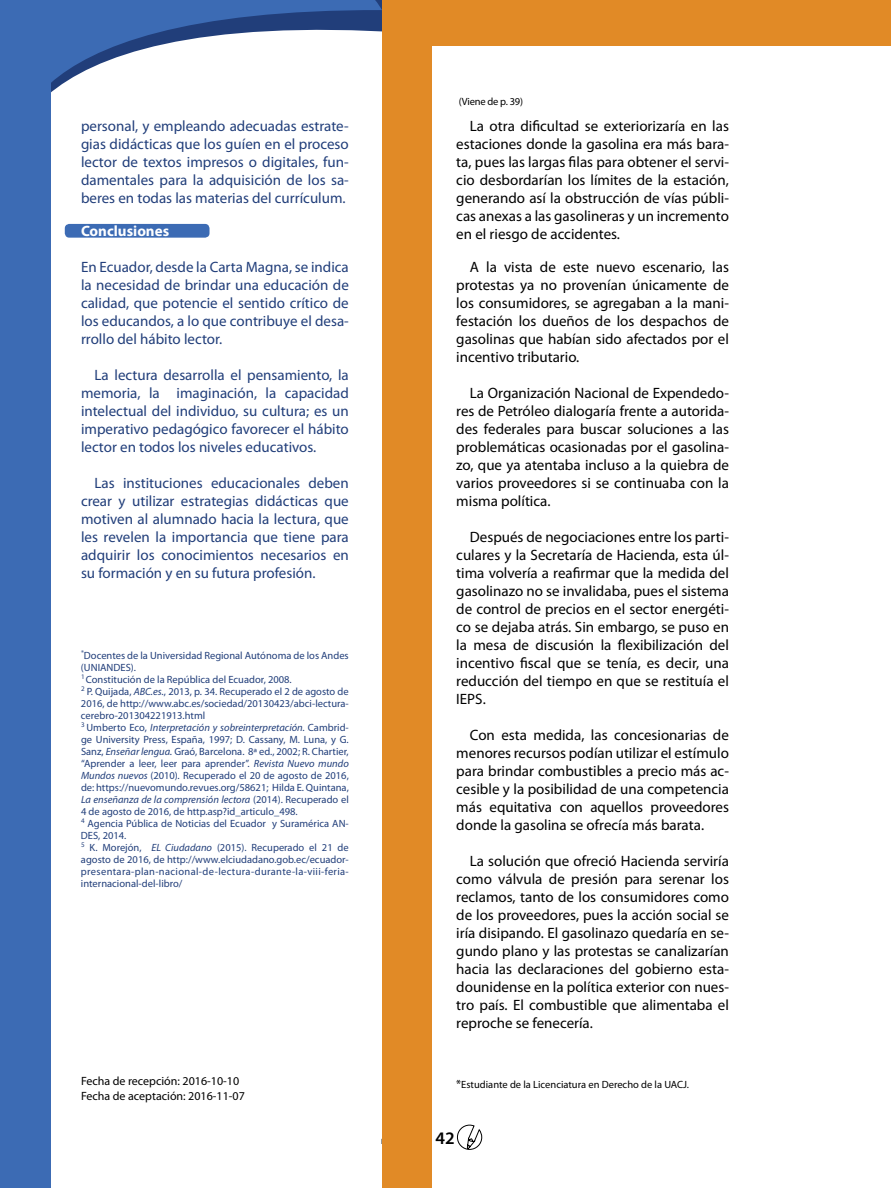
<style>
.page{position:relative;width:891px;height:1188px;background:#fff}
.page>*{position:absolute;margin:0;border:0;box-sizing:border-box;transform-origin:0 0}
.t1{font:600 17.7px "Myriad Pro";color:#000}
.t2{font:15px/18px "Myriad Pro";color:#000;text-align:justify}
.t3{font:15px/18px "Myriad Pro";color:#213e7a;text-align:justify}
.t4{font:700 15px "Myriad Pro";color:#fff}
.t5{font:12px/15px "Myriad Pro";color:#000}
.t6{font:10.5px/12px "Myriad Pro";color:#213e7a}
.t7{font:10.5px "Myriad Pro";color:#000}
.t8{font:10.5px "Myriad Pro";letter-spacing:-.02em;color:#000}
.s1{font-style:italic}
.s2{font-size:12px}
</style>
<div class="page">
<svg style="left:457px;top:1125px;width:25px;height:25px"></svg>
<svg style="left:51px;top:0;width:331px;height:93px"></svg>
<div style="left:0;top:0;width:51px;height:1188px;background:#3c6bb4"></div>
<div style="left:65px;top:224px;width:145px;height:14px;background:#3c6bb4;border-radius:4px"></div>
<div style="left:418px;top:0;width:473px;height:45px;background:#e18a26"></div>
<div style="left:382px;top:0;width:50px;height:1188px;background:#e18a26"></div>
<p class="t3" style="left:81px;top:117px;width:269px">personal, y empleando adecuadas estrate&shy;gias didácticas que los guíen en el proceso lector de textos impresos o digitales, fun&shy;damentales para la adquisición de los sa&shy;beres en todas las materias del currículum.</p>
<p class="t4" style="left:81px;top:221px;width:90px">Conclusiones</p>
<p class="t3" style="left:81px;top:258px;width:269px">En Ecuador, desde la Carta Magna, se indica la necesidad de brindar una educación de calidad, que potencie el sentido crítico de los educandos, a lo que contribuye el desa&shy;rrollo del hábito lector.</p>
<p class="t3" style="left:81px;top:366px;width:269px;text-indent:14px">La lectura desarrolla el pensamiento, la memoria, la imaginación, la capacidad intelectual del individuo, su cultura; es un imperativo pedagógico favorecer el hábito lector en todos los niveles educativos.</p>
<p class="t3" style="left:81px;top:474px;width:269px;text-indent:14px">Las instituciones educacionales deben crear y utilizar estrategias didácticas que motiven al alumnado hacia la lectura, que les revelen la importancia que tiene para adquirir los conocimientos necesarios en su formación y en su futura profesión.</p>
<p class="t6" style="left:81px;top:649px;width:269px"><sup>*</sup>Docentes de la Universidad Regional Autónoma de los Andes (UNIANDES).<br><sup>1</sup> Constitución de la República del Ecuador, 2008.<br><sup>2</sup> P. Quijada, <span class="s1">ABC.es.</span>, 2013, p. 34. Recuperado el 2 de agosto de 2016, de http://www.abc.es/sociedad/20130423/abci-lectura&shy;cerebro-201304221913.html<br><sup>3</sup> Umberto Eco, <span class="s1">Interpretación y sobreinterpretación.</span> Cambrid&shy;ge University Press, España, 1997; D. Cassany, M. Luna, y G.<br>Sanz, <span class="s1">Enseñar lengua.</span> Graó, Barcelona. 8ª ed., 2002; R. Chartier, “Aprender a leer, leer para aprender”. <span class="s1">Revista Nuevo mundo Mundos nuevos</span> (2010)<span class="s1">.</span> Recuperado el 20 de agosto de 2016, de: https://nuevomundo.revues.org/58621; Hilda E. Quintana, <span class="s1">La enseñanza de la comprensión lectora</span> (2014). Recuperado el 4 de agosto de 2016, de http.asp?id_articulo_498.<br><sup>4</sup> Agencia Pública de Noticias del Ecuador y Suramérica AN-DES, 2014.<br><sup>5</sup> K. Morejón, <span class="s1">EL Ciudadano</span> (2015). Recuperado el 21 de agosto de 2016, de http://www.elciudadano.gob.ec/ecuador&shy;presentara-plan-nacional-de-lectura-durante-la-viii-feria&shy;internacional-del-libro/</p>
<p class="t5" style="left:81px;top:1073px;width:165px">Fecha de recepción: 2016-10-10<br>Fecha de aceptación: 2016-11-07</p>
<p class="t8" style="left:459px;top:95px;width:66px">(Viene de p. 39)</p>
<p class="t2" style="left:456px;top:117px;width:274px;text-indent:14px">La otra dificultad se exteriorizaría en las estaciones donde la gasolina era más bara&shy;ta, pues las largas filas para obtener el servi&shy;cio desbordarían los límites de la estación, generando así la obstrucción de vías públi&shy;cas anexas a las gasolineras y un incremento en el riesgo de accidentes.</p>
<p class="t2" style="left:456px;top:258px;width:274px;text-indent:14px">A la vista de este nuevo escenario, las protestas ya no provenían únicamente de los consumidores, se agregaban a la mani&shy;festación los dueños de los despachos de gasolinas que habían sido afectados por el incentivo tributario.</p>
<p class="t2" style="left:456px;top:384px;width:274px;text-indent:14px">La Organización Nacional de Expendedo&shy;res de Petróleo dialogaría frente a autorida&shy;des federales para buscar soluciones a las problemáticas ocasionadas por el gasolina&shy;zo, que ya atentaba incluso a la quiebra de varios proveedores si se continuaba con la misma política.</p>
<p class="t2" style="left:456px;top:528px;width:274px;text-indent:14px">Después de negociaciones entre los parti&shy;culares y la Secretaría de Hacienda, esta úl&shy;tima volvería a reafirmar que la medida del gasolinazo no se invalidaba, pues el sistema de control de precios en el sector energéti&shy;co se dejaba atrás. Sin embargo, se puso en la mesa de discusión la flexibilización del incentivo fiscal que se tenía, es decir, una reducción del tiempo en que se restituía el IEPS.</p>
<p class="t2" style="left:456px;top:726px;width:274px;text-indent:14px">Con esta medida, las concesionarias de menores recursos podían utilizar el estímulo para brindar combustibles a precio más ac&shy;cesible y la posibilidad de una competencia más equitativa con aquellos proveedores donde la gasolina se ofrecía más barata.</p>
<p class="t2" style="left:456px;top:852px;width:274px;text-indent:14px">La solución que ofreció Hacienda serviría como válvula de presión para serenar los reclamos, tanto de los consumidores como de los proveedores, pues la acción social se iría disipando. El gasolinazo quedaría en se&shy;gundo plano y las protestas se canalizarían hacia las declaraciones del gobierno esta&shy;dounidense en la política exterior con nues&shy;tro país. El combustible que alimentaba el reproche se fenecería.</p>
<p class="t7" style="left:456px;top:1078px;width:234px"><span class="s2">*</span>Estudiante de la Licenciatura en Derecho de la UACJ.</p>
<p class="t1" style="left:435px;top:1127px;width:21px">42</p>
</div>
